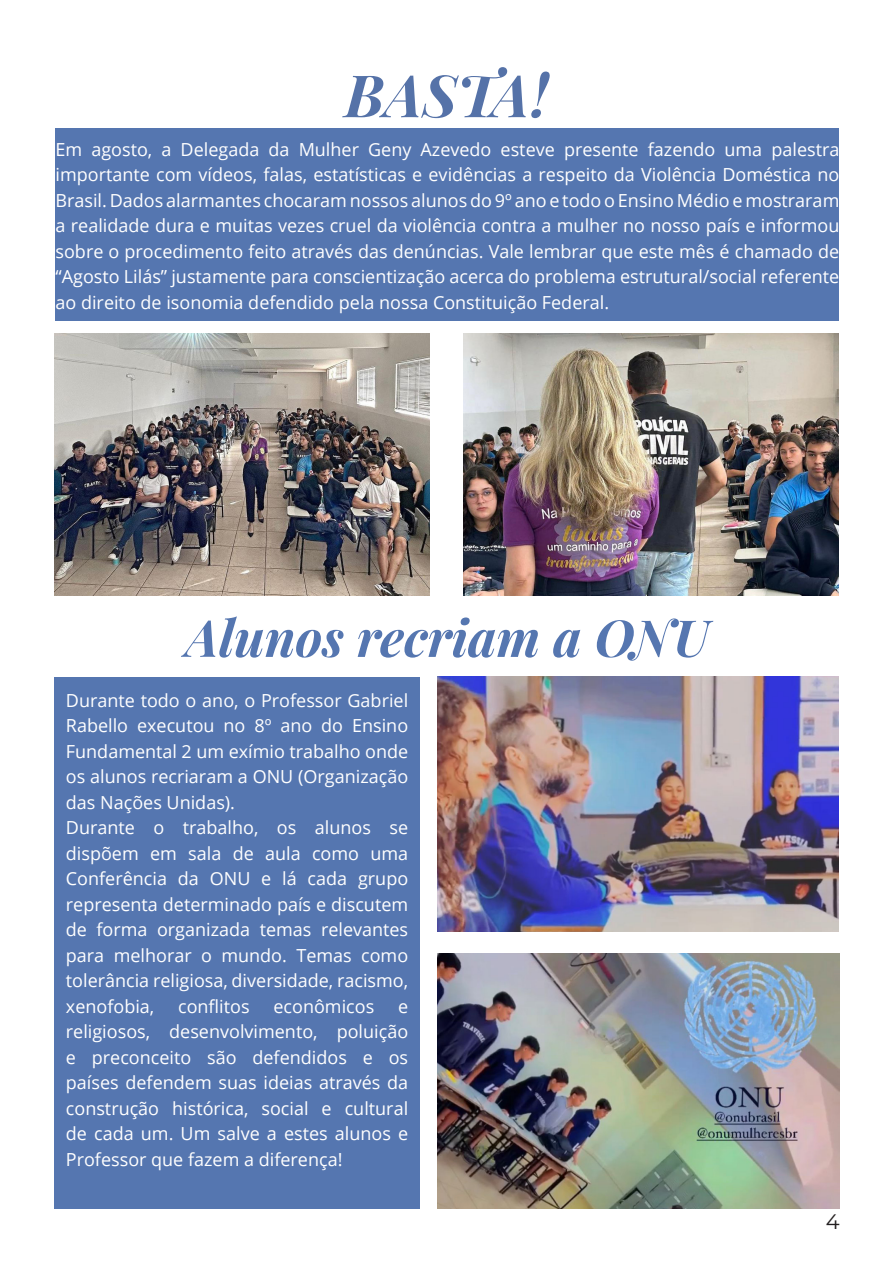
<style>
.page{position:relative;width:893px;height:1263px;background:#fff}
.page>*{position:absolute;margin:0;border:0;box-sizing:border-box;transform-origin:0 0}
.Título{font:italic 700 58.5px "Playfair Display";color:#5572a8}
.Título-2{font:italic 700 51px "Playfair Display";color:#5576b0}
.t1{font:21px "Montserrat";color:#231f20}
.Texto{font:18px/25.5px "Open Sans";color:#fff;text-align:justify}
</style>
<div class="page">
<div style="left:56px;top:129px;width:783px;height:192px;background:#5576b0"></div>
<img style="left:54px;top:334px;width:375px;height:261px">
<img style="left:463px;top:334px;width:376px;height:261px">
<div style="left:55px;top:677px;width:365px;height:531px;background:#5576b0"></div>
<img style="left:438px;top:677px;width:401px;height:254px">
<img style="left:438px;top:954px;width:401px;height:255px">
<p class="Título" style="left:345px;top:48px;width:205px">BASTA!</p>
<p class="Texto" style="left:56px;top:136px;width:785px">Em agosto, a Delegada da Mulher Geny Azevedo esteve presente fazendo uma palestra importante com vídeos, falas, estatísticas e evidências a respeito da Violência Doméstica no Brasil. Dados alarmantes chocaram nossos alunos do 9º ano e todo o Ensino Médio e mostraram a realidade dura e muitas vezes cruel da violência contra a mulher no nosso país e informou sobre o procedimento feito através das denúncias. Vale lembrar que este mês é chamado de “Agosto Lilás” justamente para conscientização acerca do problema estrutural/social referente ao direito de isonomia defendido pela nossa Constituição Federal.</p>
<p class="Título-2" style="left:186px;top:597px;width:525px">Alunos recriam a ONU</p>
<p class="Texto" style="left:66px;top:687px;width:344px">Durante todo o ano, o Professor Gabriel Rabello executou no 8º ano do Ensino Fundamental 2 um exímio trabalho onde os alunos recriaram a ONU (Organização das Nações Unidas).</p>
<p class="Texto" style="left:66px;top:815px;width:344px">Durante o trabalho, os alunos se dispõem em sala de aula como uma Conferência da ONU e lá cada grupo representa determinado país e discutem de forma organizada temas relevantes para melhorar o mundo. Temas como tolerância religiosa, diversidade, racismo, xenofobia,</p>
<p class="Texto" style="left:178px;top:993px;width:73px">conflitos</p>
<p class="Texto" style="left:273px;top:993px;width:102px">econômicos</p>
<p class="Texto" style="left:66px;top:993px;width:344px;text-indent:332px">e religiosos, desenvolvimento, poluição e preconceito são defendidos e os países defendem suas ideias através da construção histórica, social e cultural de cada um. Um salve a estes alunos e Professor que fazem a diferença!</p>
<p class="t1" style="left:826px;top:1207px;width:15px">4</p>
</div>
